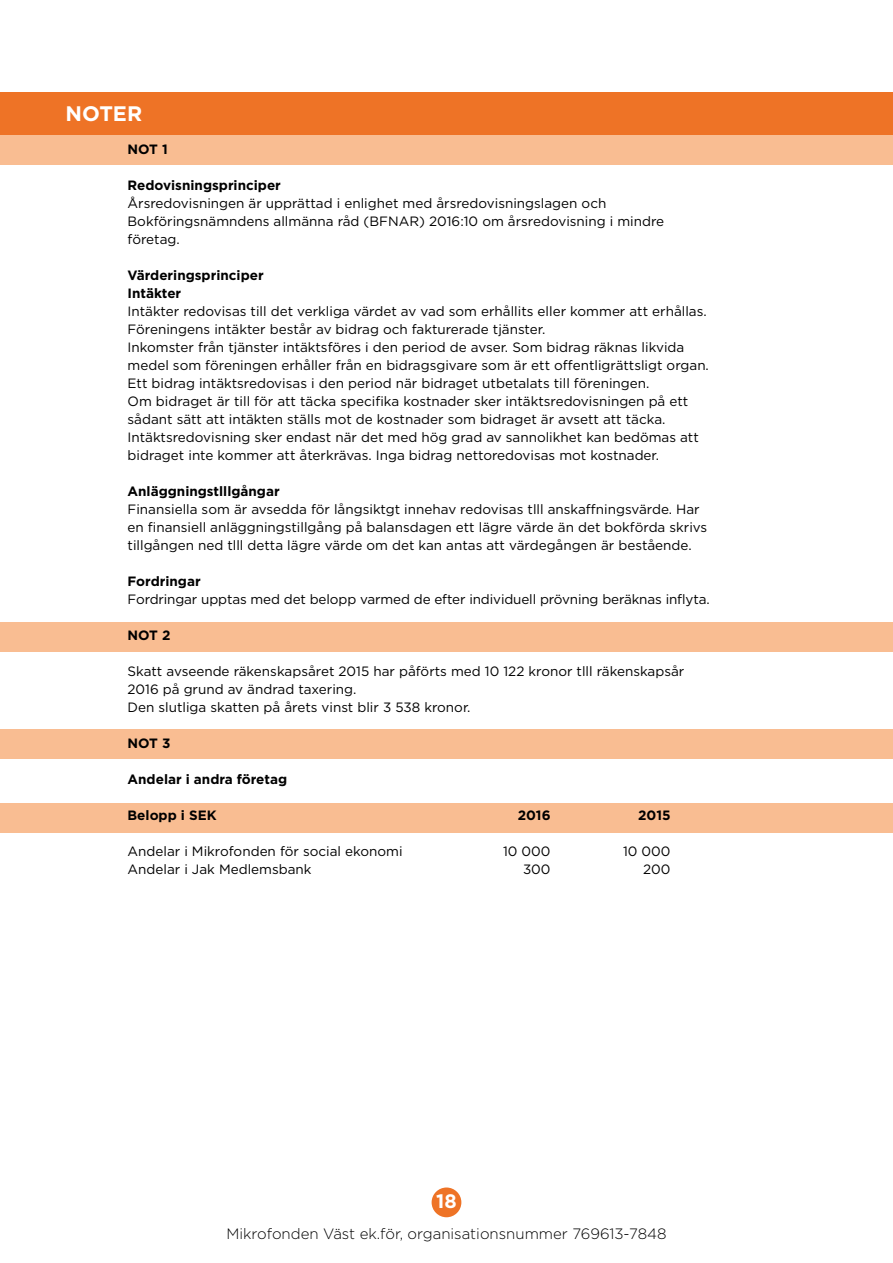
<style>
.page{position:relative;width:893px;height:1263px;background:#fff}
.page>*{position:absolute;margin:0;border:0;box-sizing:border-box;transform-origin:0 0}
.t1{font:700 21px "Gotham";color:#fff}
.t2{font:700 19.5px "Gotham";color:#fff}
.t3{font:300 15px "Gotham";color:#000}
.t4{font:13.5px/18px "Gotham";color:#000}
.t5{font:700 13.5px/18px "Gotham";color:#000}
</style>
<div class="page">
<div style="left:432px;top:1187px;width:29px;height:30px;background:#ee7326;border-radius:50%"></div>
<div style="left:0;top:135px;width:893px;height:30px;background:#f9bd92"></div>
<div style="left:0;top:622px;width:893px;height:30px;background:#f9bd92"></div>
<div style="left:0;top:729px;width:893px;height:30px;background:#f9bd92"></div>
<div style="left:0;top:803px;width:893px;height:30px;background:#f9bd92"></div>
<div style="left:0;top:92px;width:893px;height:43px;background:#ee7326"></div>
<h1 class="t1" style="left:66px;top:100px;width:78px">NOTER</h1>
<p class="t5" style="left:128px;top:140px;width:42px">NOT 1</p>
<p class="t5" style="left:128px;top:176px;width:155px">Redovisningsprinciper</p>
<p class="t4" style="left:128px;top:194px;width:538px">Årsredovisningen är upprättad i enlighet med årsredovisningslagen och<br>Bokföringsnämndens allmänna råd (BFNAR) 2016:10 om årsredovisning i mindre företag.</p>
<p class="t5" style="left:128px;top:266px;width:138px">Värderingsprinciper<br>Intäkter</p>
<p class="t4" style="left:128px;top:302px;width:583px">Intäkter redovisas till det verkliga värdet av vad som erhållits eller kommer att erhållas.<br>Föreningens intäkter består av bidrag och fakturerade tjänster.<br>Inkomster från tjänster intäktsföres i den period de avser. Som bidrag räknas likvida medel som föreningen erhåller från en bidragsgivare som är ett offentligrättsligt organ.<br>Ett bidrag intäktsredovisas i den period när bidraget utbetalats till föreningen.<br>Om bidraget är till för att täcka specifika kostnader sker intäktsredovisningen på ett sådant sätt att intäkten ställs mot de kostnader som bidraget är avsett att täcka.<br>Intäktsredovisning sker endast när det med hög grad av sannolikhet kan bedömas att bidraget inte kommer att återkrävas. Inga bidrag nettoredovisas mot kostnader.</p>
<p class="t5" style="left:128px;top:482px;width:154px">Anläggningstlllgångar</p>
<p class="t4" style="left:128px;top:500px;width:581px">Finansiella som är avsedda för långsiktgt innehav redovisas tlll anskaffningsvärde. Har en finansiell anläggningstillgång på balansdagen ett lägre värde än det bokförda skrivs tillgången ned tlll detta lägre värde om det kan antas att värdegången är bestående.</p>
<p class="t5" style="left:128px;top:572px;width:75px">Fordringar</p>
<p class="t4" style="left:128px;top:590px;width:584px">Fordringar upptas med det belopp varmed de efter individuell prövning beräknas inflyta.</p>
<p class="t5" style="left:128px;top:626px;width:44px">NOT 2</p>
<p class="t4" style="left:128px;top:662px;width:558px">Skatt avseende räkenskapsåret 2015 har påförts med 10 122 kronor tlll räkenskapsår<br>2016 på grund av ändrad taxering.<br>Den slutliga skatten på årets vinst blir 3 538 kronor.</p>
<p class="t5" style="left:128px;top:734px;width:44px">NOT 3</p>
<p class="t5" style="left:128px;top:770px;width:161px">Andelar i andra företag</p>
<p class="t5" style="left:128px;top:806px;width:91px">Belopp i SEK</p>
<p class="t5" style="left:518px;top:806px;width:34px">2016</p>
<p class="t5" style="left:638px;top:806px;width:34px">2015</p>
<p class="t4" style="left:128px;top:842px;width:277px">Andelar i Mikrofonden för social ekonomi</p>
<p class="t4" style="left:503px;top:842px;width:49px">10 000</p>
<p class="t4" style="left:623px;top:842px;width:49px">10 000</p>
<p class="t4" style="left:128px;top:860px;width:185px">Andelar i Jak Medlemsbank</p>
<p class="t4" style="left:523px;top:860px;width:29px">300</p>
<p class="t4" style="left:643px;top:860px;width:29px">200</p>
<h2 class="t2" style="left:436px;top:1188px;width:22px">18</h2>
<p class="t3" style="left:226px;top:1225px;width:442px">Mikrofonden Väst ek.för, organisationsnummer 769613-7848</p>
</div>
